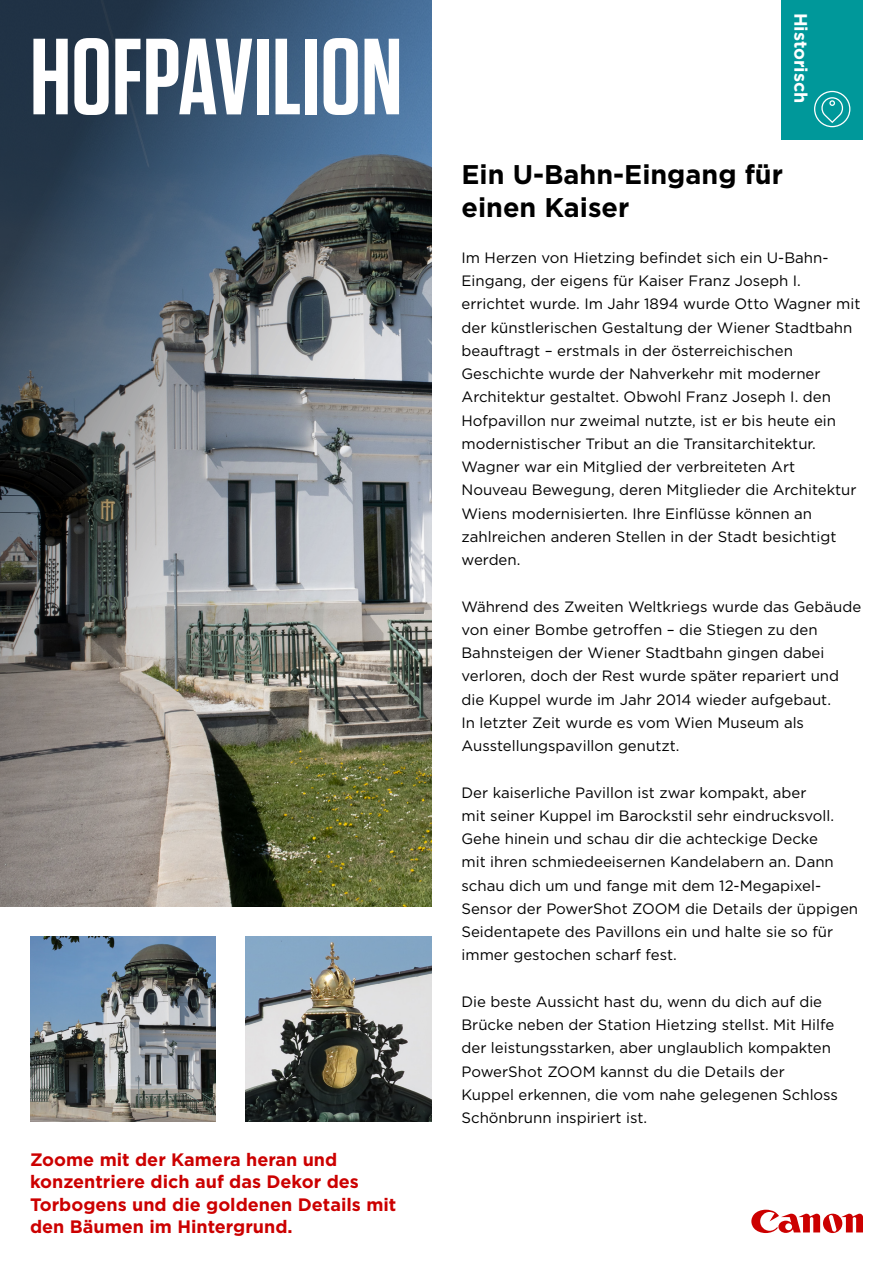
<style>
.page{position:relative;width:893px;height:1263px;background:#fff}
.page>*{position:absolute;margin:0;border:0;box-sizing:border-box;transform-origin:0 0}
.t1{font:600 108px "Tungsten";color:#fff}
.Body_copy{font:700 27px/33px "Gotham";color:#000}
.Body_copy-2{font:700 18px/22.5px "Gotham";color:#c00}
.Body_copy-3{font:700 18px "Gotham";color:#fff}
.Body_copy-4{font:15px/23.2px "Gotham";color:#000}
</style>
<div class="page">
<svg style="left:751px;top:1210px;width:112px;height:23px"></svg>
<div style="left:782px;top:0;width:81px;height:140px;background:#00989a"></div>
<svg style="left:814px;top:91px;width:36px;height:36px"></svg>
<img style="left:0;top:0;width:431px;height:906px">
<img style="left:30px;top:936px;width:186px;height:186px">
<img style="left:246px;top:936px;width:185px;height:186px">
<p class="t1" style="left:30px;top:20px;width:374px">HOFPAVILION</p>
<p class="Body_copy-2" style="left:30px;top:1148px;width:368px">Zoome mit der Kamera heran und konzentriere dich auf das Dekor des<br>Torbogens und die goldenen Details mit den Bäumen im Hintergrund.</p>
<p class="Body_copy-3" style="left:813px;top:13px;width:92px;rotate:90deg">Historisch</p>
<p class="Body_copy" style="left:461px;top:157px;width:323px">Ein U-Bahn-Eingang für einen Kaiser</p>
<p class="Body_copy-4" style="left:461px;top:246px;width:401px">Im Herzen von Hietzing befindet sich ein U-Bahn-Eingang, der eigens für Kaiser Franz Joseph I. errichtet wurde. Im Jahr 1894 wurde Otto Wagner mit der künstlerischen Gestaltung der Wiener Stadtbahn beauftragt – erstmals in der österreichischen Geschichte wurde der Nahverkehr mit moderner Architektur gestaltet. Obwohl Franz Joseph I. den Hofpavillon nur zweimal nutzte, ist er bis heute ein modernistischer Tribut an die Transitarchitektur.<br>Wagner war ein Mitglied der verbreiteten Art Nouveau Bewegung, deren Mitglieder die Architektur Wiens modernisierten. Ihre Einflüsse können an zahlreichen anderen Stellen in der Stadt besichtigt werden.</p>
<p class="Body_copy-4" style="left:461px;top:594px;width:401px">Während des Zweiten Weltkriegs wurde das Gebäude von einer Bombe getroffen – die Stiegen zu den Bahnsteigen der Wiener Stadtbahn gingen dabei verloren, doch der Rest wurde später repariert und die Kuppel wurde im Jahr 2014 wieder aufgebaut.<br>In letzter Zeit wurde es vom Wien Museum als Ausstellungspavillon genutzt.</p>
<p class="Body_copy-4" style="left:461px;top:780px;width:398px">Der kaiserliche Pavillon ist zwar kompakt, aber<br>mit seiner Kuppel im Barockstil sehr eindrucksvoll.<br>Gehe hinein und schau dir die achteckige Decke<br>mit ihren schmiedeeisernen Kandelabern an. Dann schau dich um und fange mit dem 12-Megapixel-Sensor der PowerShot ZOOM die Details der üppigen Seidentapete des Pavillons ein und halte sie so für immer gestochen scharf fest.</p>
<p class="Body_copy-4" style="left:461px;top:990px;width:378px">Die beste Aussicht hast du, wenn du dich auf die Brücke neben der Station Hietzing stellst. Mit Hilfe der leistungsstarken, aber unglaublich kompakten PowerShot ZOOM kannst du die Details der Kuppel erkennen, die vom nahe gelegenen Schloss Schönbrunn inspiriert ist.</p>
</div>
